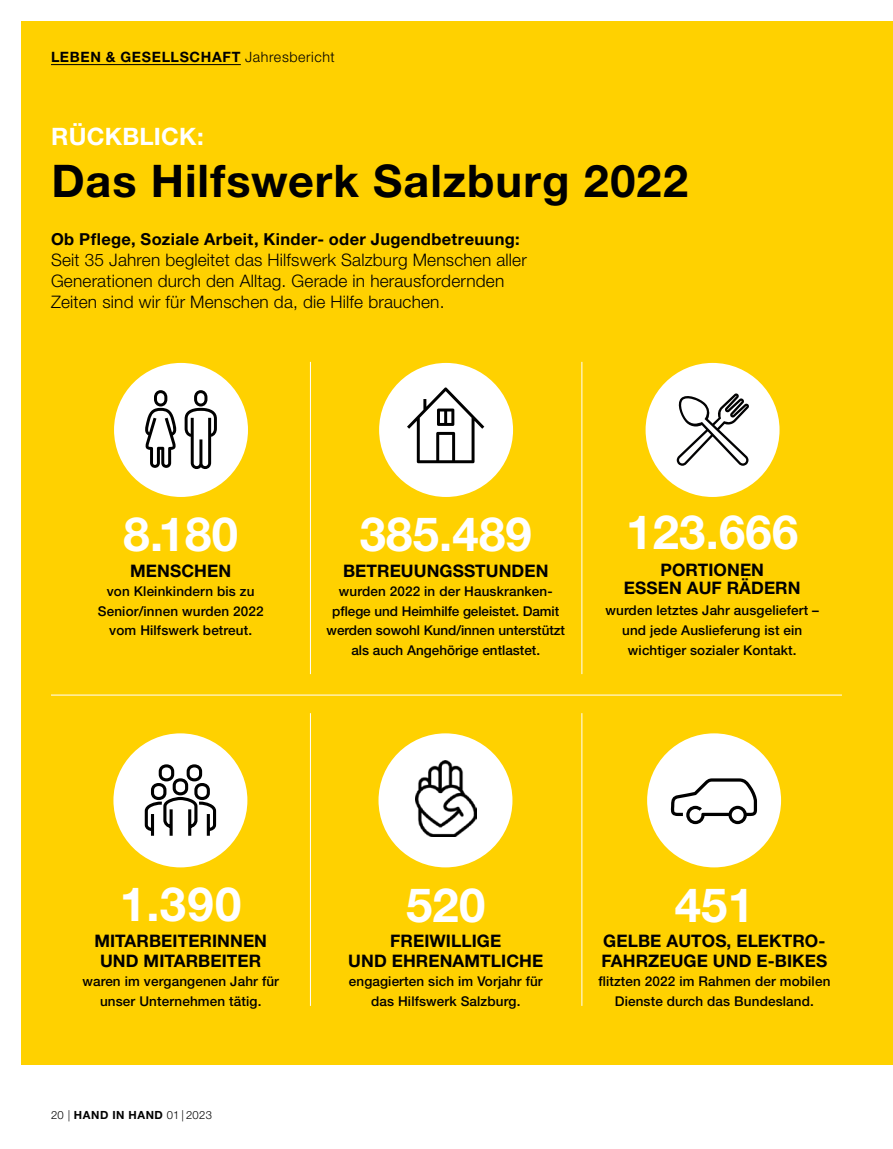
<style>
.page{position:relative;width:893px;height:1149px;background:#fff}
.page>*{position:absolute;margin:0;border:0;box-sizing:border-box;transform-origin:0 0}
.t1{font:700 47.25px "Helvetica Neue LT Std";letter-spacing:.005em;color:#fff}
.t2{font:700 45px "Helvetica Neue LT Std";letter-spacing:.02em;color:#000}
.t3{font:700 24px "Helvetica Neue LT Std";letter-spacing:.01em;color:#fff}
.t4{font:300 17.25px/21px "Helvetica Neue LT Std";letter-spacing:.01em;color:#000}
.t5{font:700 17.25px/19.5px "Helvetica Neue LT Std";letter-spacing:.005em;color:#000;text-align:center}
.t6{font:700 16.5px "Helvetica Neue LT Std";letter-spacing:.02em;color:#000}
.t7{font:700 14.25px "Helvetica Neue LT Std";letter-spacing:.045em;color:#000}
.t8{font:500 13.5px/19.5px "Helvetica Neue LT Std";letter-spacing:.01em;color:#000;text-align:center}
.t9{font:300 11.25px "Helvetica Neue LT Std";letter-spacing:.03em;color:#000}
.s1{font-weight:300}
.s2{font-weight:700}
</style>
<div class="page">
<div style="left:21px;top:21px;width:872px;height:1043px;background:#ffd100"></div>
<hr style="left:51px;top:64px;width:190px;height:1px;background:#000">
<div style="left:114px;top:363px;width:134px;height:134px;background:#fff;border-radius:50%"></div>
<svg style="left:185px;top:390px;width:32px;height:79px"></svg>
<svg style="left:145px;top:390px;width:32px;height:77px"></svg>
<div style="left:113px;top:733px;width:134px;height:134px;background:#fff;border-radius:50%"></div>
<svg style="left:145px;top:764px;width:71px;height:71px"></svg>
<hr style="left:51px;top:694px;width:791px;height:1px;background:#fff">
<hr style="left:310px;top:362px;width:1px;height:312px;background:#fff">
<div style="left:379px;top:363px;width:134px;height:134px;background:#fff;border-radius:50%"></div>
<svg style="left:407px;top:387px;width:77px;height:76px"></svg>
<div style="left:646px;top:363px;width:133px;height:134px;background:#fff;border-radius:50%"></div>
<svg style="left:677px;top:393px;width:72px;height:72px"></svg>
<div style="left:378px;top:733px;width:134px;height:134px;background:#fff;border-radius:50%"></div>
<div style="left:647px;top:733px;width:134px;height:134px;background:#fff;border-radius:50%"></div>
<svg style="left:671px;top:778px;width:86px;height:45px"></svg>
<hr style="left:310px;top:713px;width:1px;height:292px;background:#fff">
<hr style="left:581px;top:362px;width:1px;height:312px;background:#fff">
<hr style="left:581px;top:713px;width:1px;height:292px;background:#fff">
<img style="left:416px;top:760px;width:61px;height:75px">
<p class="t7" style="left:51px;top:48px;width:285px">LEBEN &amp; GESELLSCHAFT <span class="s1">Jahresbericht</span></p>
<h3 class="t3" style="left:51px;top:121px;width:154px">RÜCKBLICK:</h3>
<h2 class="t2" style="left:52px;top:153px;width:638px">Das Hilfswerk Salzburg 2022</h2>
<p class="t6" style="left:51px;top:229px;width:470px">Ob Pflege, Soziale Arbeit, Kinder- oder Jugendbetreuung:</p>
<p class="t4" style="left:51px;top:249px;width:477px">Seit 35 Jahren begleitet das Hilfswerk Salzburg Menschen aller<br>Generationen durch den Alltag. Gerade in herausfordernden<br>Zeiten sind wir für Menschen da, die Hilfe brauchen.</p>
<h1 class="t1" style="left:123px;top:504px;width:116px">8.180</h1>
<p class="t5" style="left:130px;top:560px;width:102px">MENSCHEN</p>
<p class="t8" style="left:98px;top:581px;width:167px">von Kleinkindern bis zu<br>Senior/innen wurden 2022 vom Hilfswerk betreut.</p>
<h1 class="t1" style="left:360px;top:504px;width:174px">385.489</h1>
<p class="t5" style="left:343px;top:560px;width:207px">BETREUUNGSSTUNDEN</p>
<p class="t8" style="left:327px;top:581px;width:240px">wurden 2022 in der Hauskranken&shy;pflege und Heimhilfe geleistet. Damit werden sowohl Kund/innen unterstützt als auch Angehörige entlastet.</p>
<h1 class="t1" style="left:626px;top:502px;width:174px">123.666</h1>
<p class="t5" style="left:624px;top:559px;width:178px;line-height:18.8px">PORTIONEN<br>ESSEN AUF RÄDERN</p>
<p class="t8" style="left:605px;top:599px;width:215px;line-height:20.2px">wurden letztes Jahr ausgeliefert – und jede Auslieferung ist ein wichtiger sozialer Kontakt.</p>
<h1 class="t1" style="left:120px;top:874px;width:123px">1.390</h1>
<p class="t5" style="left:94px;top:930px;width:174px">MITARBEITERINNEN<br>UND MITARBEITER</p>
<p class="t8" style="left:82px;top:971px;width:198px">waren im vergangenen Jahr für unser Unternehmen tätig.</p>
<p class="t9" style="left:51px;top:1107px;width:163px">20 | <span class="s2">HAND IN HAND</span> 01 | 2023</p>
<h1 class="t1" style="left:406px;top:875px;width:81px">520</h1>
<p class="t5" style="left:348px;top:930px;width:196px">FREIWILLIGE<br>UND EHRENAMTLICHE</p>
<p class="t8" style="left:349px;top:971px;width:195px">engagierten sich im Vorjahr für das Hilfswerk Salzburg.</p>
<h1 class="t1" style="left:675px;top:875px;width:81px">451</h1>
<p class="t5" style="left:601px;top:930px;width:227px;text-align:left">GELBE AUTOS, ELEKTRO-<br>FAHRZEUGE UND E-BIKES</p>
<p class="t8" style="left:598px;top:971px;width:234px">flitzten 2022 im Rahmen der mobilen<br>Dienste durch das Bundesland.</p>
</div>
